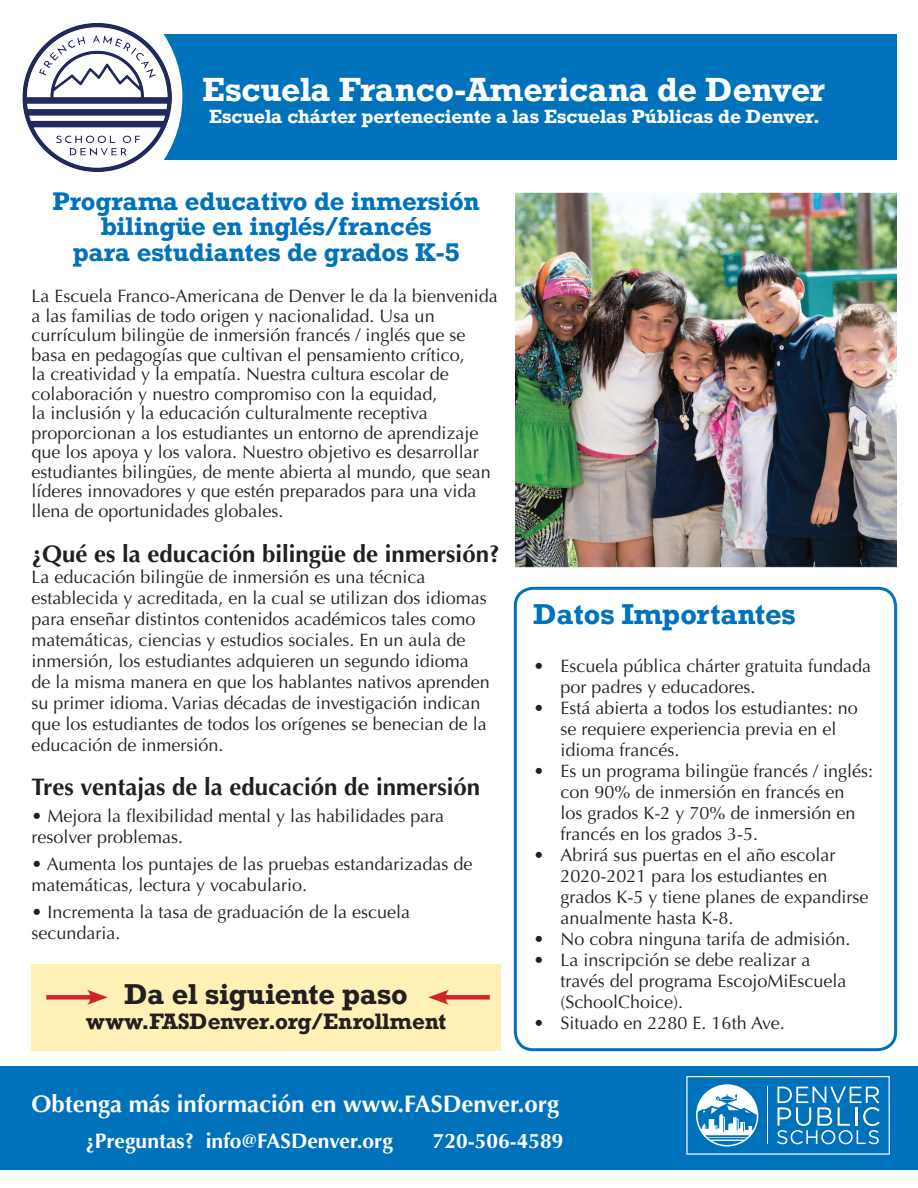
<style>
.page{position:relative;width:918px;height:1188px;background:#fff}
.page>*{position:absolute;margin:0;border:0;box-sizing:border-box;transform-origin:0 0}
.t1{font:700 31.5px "Rockwell";letter-spacing:-.01em;color:#fff}
.t2{font:700 27px "Rockwell";color:#231f20}
.t3{font:700 27px "Rockwell";color:#0072bc}
.t4{font:700 24px/25.5px "Rockwell";color:#0072bc;text-align:center}
.t5{font:700 24px "Optima";color:#231f20}
.t6{font:700 24px "Optima";color:#fff}
.t7{font:700 21px "Optima";color:#fff}
.t8{font:700 21px "Rockwell";letter-spacing:-.01em;color:#231f20}
.t9{font:18px/21px "Optima";color:#231f20}
.t10{font:700 18px "Rockwell";letter-spacing:-.005em;color:#fff}
</style>
<div class="page">
<div style="left:0;top:35px;width:896px;height:125px;background:#0072bc"></div>
<img style="left:516px;top:192px;width:380px;height:376px">
<div style="left:0;top:1066px;width:918px;height:104px;background:#0072bc"></div>
<svg style="left:686px;top:1076px;width:204px;height:79px"></svg>
<svg style="left:0;top:34px;width:182px;height:126px;background:#dcecf6"></svg>
<img style="left:20px;top:23px;width:156px;height:149px">
<div style="left:514px;top:587px;width:383px;height:464px;border:3px solid #0072bc;border-radius:18px"></div>
<div style="left:32px;top:964px;width:469px;height:87px;background:#fff1b5"></div>
<div style="left:46px;top:995px;width:49px;height:5px;background:#d1232a"></div>
<svg style="left:87px;top:990px;width:21px;height:15px"></svg>
<div style="left:441px;top:995px;width:49px;height:5px;background:#d1232a"></div>
<svg style="left:428px;top:990px;width:21px;height:15px"></svg>
<h1 class="t1" style="left:202px;top:69px;width:625px">Escuela Franco-Americana de Denver</h1>
<p class="t10" style="left:209px;top:105px;width:612px">Escuela chárter perteneciente a las Escuelas Públicas de Denver.</p>
<h3 class="t4" style="left:52px;top:188px;width:429px">Programa educativo de inmersión bilingüe en inglés/francés<br>para estudiantes de grados K-5</h3>
<p class="t9" style="left:32px;top:287px;width:468px;line-height:19.5px">La Escuela Franco-Americana de Denver le da la bienvenida a las familias de todo origen y nacionalidad. Usa un currículum bilingüe de inmersión francés / inglés que se basa en pedagogías que cultivan el pensamiento crítico,<br>la creatividad y la empatía. Nuestra cultura escolar de colaboración y nuestro compromiso con la equidad,<br>la inclusión y la educación culturalmente receptiva proporcionan a los estudiantes un entorno de aprendizaje que los apoya y los valora. Nuestro objetivo es desarrollar estudiantes bilingües, de mente abierta al mundo, que sean líderes innovadores y que estén preparados para una vida llena de oportunidades globales.</p>
<h3 class="t5" style="left:32px;top:540px;width:470px">¿Qué es la educación bilingüe de inmersión?</h3>
<p class="t9" style="left:32px;top:567px;width:460px">La educación bilingüe de inmersión es una técnica establecida y acreditada, en la cual se utilizan dos idiomas para enseñar distintos contenidos académicos tales como matemáticas, ciencias y estudios sociales. En un aula de inmersión, los estudiantes adquieren un segundo idioma de la misma manera en que los hablantes nativos aprenden su primer idioma. Varias décadas de investigación indican que los estudiantes de todos los orígenes se benecian de la educación de inmersión.</p>
<h3 class="t5" style="left:32px;top:773px;width:450px">Tres ventajas de la educación de inmersión</h3>
<p class="t9" style="left:32px;top:805px;width:414px">• Mejora la flexibilidad mental y las habilidades para resolver problemas.</p>
<p class="t9" style="left:32px;top:853px;width:443px">• Aumenta los puntajes de las pruebas estandarizadas de matemáticas, lectura y vocabulario.</p>
<p class="t9" style="left:32px;top:901px;width:380px">• Incrementa la tasa de graduación de la escuela secundaria.</p>
<h2 class="t2" style="left:124px;top:977px;width:285px">Da el siguiente paso</h2>
<p class="t8" style="left:86px;top:1008px;width:362px">www.FASDenver.org/Enrollment</p>
<h2 class="t3" style="left:534px;top:596px;width:264px">Datos Importantes</h2>
<p class="t9" style="left:561px;top:655px;width:312px;text-indent:-27px">• Escuela pública chárter gratuita fundada por padres y educadores.</p>
<p class="t9" style="left:561px;top:697px;width:299px;text-indent:-27px">• Está abierta a todos los estudiantes: no se requiere experiencia previa en el idioma francés.</p>
<p class="t9" style="left:561px;top:760px;width:314px;text-indent:-27px">• Es un programa bilingüe francés / inglés: con 90% de inmersión en francés en<br>los grados K-2 y 70% de inmersión en francés en los grados 3-5.</p>
<p class="t9" style="left:561px;top:844px;width:309px;text-indent:-27px">• Abrirá sus puertas en el año escolar 2020-2021 para los estudiantes en grados K-5 y tiene planes de expandirse anualmente hasta K-8.</p>
<p class="t9" style="left:534px;top:928px;width:318px">• No cobra ninguna tarifa de admisión.</p>
<p class="t9" style="left:561px;top:949px;width:288px;text-indent:-27px">• La inscripción se debe realizar a través del programa EscojoMiEscuela (SchoolChoice).</p>
<p class="t9" style="left:534px;top:1012px;width:253px">• Situado en 2280 E. 16th Ave.</p>
<h3 class="t6" style="left:32px;top:1089px;width:529px">Obtenga más información en www.FASDenver.org</h3>
<p class="t7" style="left:85px;top:1128px;width:309px">¿Preguntas? info@FASDenver.org</p>
<p class="t7" style="left:433px;top:1128px;width:132px">720-506-4589</p>
</div>
